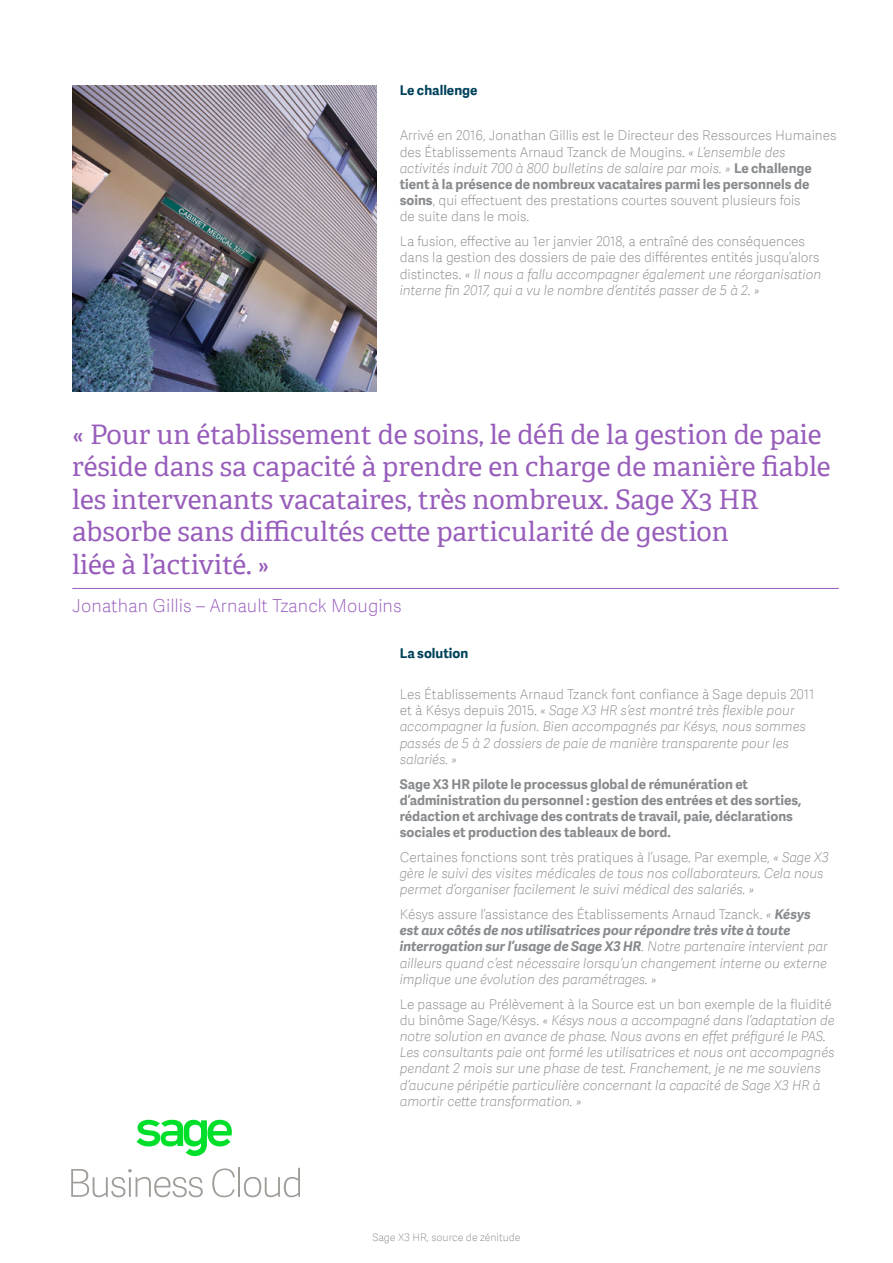
<style>
.page{position:relative;width:893px;height:1263px;background:#fff}
.page>*{position:absolute;margin:0;border:0;box-sizing:border-box;transform-origin:0 0}
.t1{font:27px/32.4px "Adelle SAGE";color:#985dbb}
.t2{font:18px "Adelle Sans SAGE Th";color:#985dbb}
.t3{font:italic 13.5px/16.2px "Adelle Sans SAGE Th";color:#888b8e}
.t4{font:13.5px/16.2px "Adelle Sans SAGE Th";color:#888b8e}
.t5{font:700 13.5px/16.2px "Adelle Sans SAGE";color:#888b8e}
.t6{font:italic 700 13.5px/16.2px "Adelle Sans SAGE";color:#888b8e}
.t7{font:700 13.5px "Adelle Sans SAGE";color:#00425b}
.t8{font:10.5px "Adelle Sans SAGE Th";color:#888b8e}
.s1{font-style:italic}
.s2{font-family:"Adelle Sans SAGE";font-weight:700}
.s3{font-style:normal}
.s4{font-family:"Adelle Sans SAGE";font-weight:700;font-style:italic}
.s5{font-family:"Adelle Sans SAGE Th";font-weight:400}
</style>
<div class="page">
<svg style="left:136px;top:1120px;width:96px;height:36px"></svg>
<svg style="left:71px;top:1169px;width:132px;height:28px"></svg>
<svg style="left:212px;top:1168px;width:23px;height:29px"></svg>
<hr style="left:238px;top:1168px;width:2px;height:29px;background:#a09c98">
<svg style="left:244px;top:1168px;width:56px;height:29px"></svg>
<hr style="left:72px;top:588px;width:767px;height:1px;background:#985dbb">
<img style="left:72px;top:85px;width:304px;height:306px">
<p class="t7" style="left:400px;top:81px;width:79px">Le challenge</p>
<p class="t4" style="left:400px;top:127px;width:438px">Arrivé en 2016, Jonathan Gillis est le Directeur des Ressources Humaines des Établissements Arnaud Tzanck de Mougins. <span class="s1">« L’ensemble des activités induit 700 à 800 bulletins de salaire par mois. »</span> <span class="s2">Le challenge</span></p>
<p class="t5" style="left:400px;top:176px;width:411px">tient à la présence de nombreux vacataires parmi les personnels de</p>
<p class="t4" style="left:400px;top:192px;width:402px"><span class="s2">soins</span>, qui effectuent des prestations courtes souvent plusieurs fois de suite dans le mois.</p>
<p class="t4" style="left:400px;top:233px;width:423px">La fusion, effective au 1er janvier 2018, a entraîné des conséquences dans la gestion des dossiers de paie des différentes entités jusqu’alors distinctes. <span class="s1">« Il nous a fallu accompagner également une réorganisation interne fin 2017, qui a vu le nombre d’entités passer de 5 à 2. »</span></p>
<p class="t1" style="left:72px;top:417px;width:760px">« Pour un établissement de soins, le défi de la gestion de paie réside dans sa capacité à prendre en charge de manière fiable les intervenants vacataires, très nombreux. Sage X3 HR absorbe sans difficultés cette particularité de gestion<br>liée à l’activité. »</p>
<h2 class="t2" style="left:72px;top:593px;width:331px">Jonathan Gillis – Arnault Tzanck Mougins</h2>
<p class="t7" style="left:400px;top:643px;width:70px">La solution</p>
<p class="t3" style="left:400px;top:686px;width:416px"><span class="s3">Les Établissements Arnaud Tzanck font confiance à Sage depuis 2011 et à Késys depuis 2015.</span> « Sage X3 HR s’est montré très flexible pour accompagner la fusion. Bien accompagnés par Késys, nous sommes passés de 5 à 2 dossiers de paie de manière transparente pour les salariés. »</p>
<p class="t5" style="left:400px;top:775px;width:403px">Sage X3 HR pilote le processus global de rémunération et d’administration du personnel : gestion des entrées et des sorties, rédaction et archivage des contrats de travail, paie, déclarations sociales et production des tableaux de bord.</p>
<p class="t3" style="left:400px;top:848px;width:431px"><span class="s3">Certaines fonctions sont très pratiques à l’usage. Par exemple,</span> « Sage X3 gère le suivi des visites médicales de tous nos collaborateurs. Cela nous permet d’organiser facilement le suivi médical des salariés. »</p>
<p class="t4" style="left:400px;top:906px;width:413px">Késys assure l’assistance des Établissements Arnaud Tzanck. <span class="s1">«</span> <span class="s4">Késys</span></p>
<p class="t6" style="left:400px;top:922px;width:429px">est aux côtés de nos utilisatrices pour répondre très vite à toute interrogation sur l’usage de Sage X3 HR<span class="s5">. Notre partenaire intervient par</span></p>
<p class="t3" style="left:400px;top:954px;width:429px">ailleurs quand c’est nécessaire lorsqu’un changement interne ou externe implique une évolution des paramétrages. »</p>
<p class="t3" style="left:400px;top:995px;width:436px"><span class="s3">Le passage au Prélèvement à la Source est un bon exemple de la fluidité du binôme Sage/Késys.</span> « Késys nous a accompagné dans l’adaptation de notre solution en avance de phase. Nous avons en effet préfiguré le PAS.<br>Les consultants paie ont formé les utilisatrices et nous ont accompagnés pendant 2 mois sur une phase de test. Franchement, je ne me souviens d’aucune péripétie particulière concernant la capacité de Sage X3 HR à amortir cette transformation. »</p>
<p class="t8" style="left:372px;top:1230px;width:150px">Sage X3 HR, source de zénitude</p>
</div>
